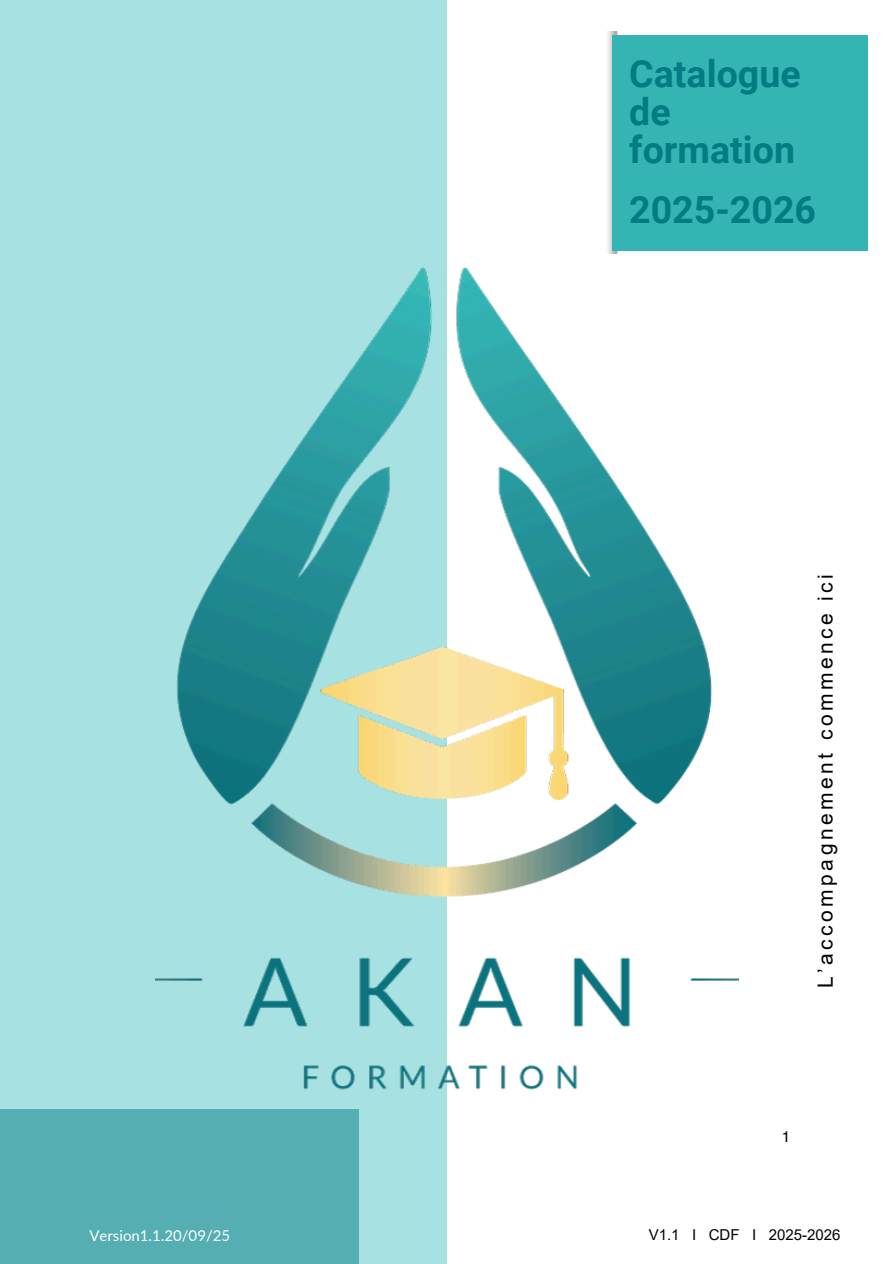
<style>
.page{position:relative;width:894px;height:1264px;background:#fff}
.page>*{position:absolute;margin:0;border:0;box-sizing:border-box;transform-origin:0 0}
.t1{font:700 37.5px/38.2px "Roboto";color:#027b83}
.t2{font:21px "Arial";letter-spacing:.165em;color:#000}
.t3{font:15px "Lato";color:#fff}
.t4{font:15px "Arial";color:#000}
.t5{font:15px "Helios";color:#000}
</style>
<div class="page">
<div style="left:0;top:0;width:447px;height:1263px;background:#a7e1e2"></div>
<div style="left:0;top:1109px;width:359px;height:154px;background:#54aeb2"></div>
<img style="left:156px;top:253px;width:582px;height:837px">
<img style="left:608px;top:32px;width:155px;height:221px">
<div style="left:612px;top:35px;width:256px;height:215px;background:#35b4b4"></div>
<p class="t3" style="left:89px;top:1225px;width:142px">Version1.1.20/09/25</p>
<p class="t1" style="left:629px;top:55px;width:173px">Catalogue de formation</p>
<p class="t1" style="left:629px;top:191px;width:188px">2025-2026</p>
<p class="t2" style="left:813px;top:988px;width:415px;rotate:-90deg">L’accompagnement commence ici</p>
<p class="t5" style="left:781px;top:1127px;width:10px">1</p>
<p class="t4" style="left:648px;top:1225px;width:193px">V1.1 I CDF I 2025-2026</p>
</div>
